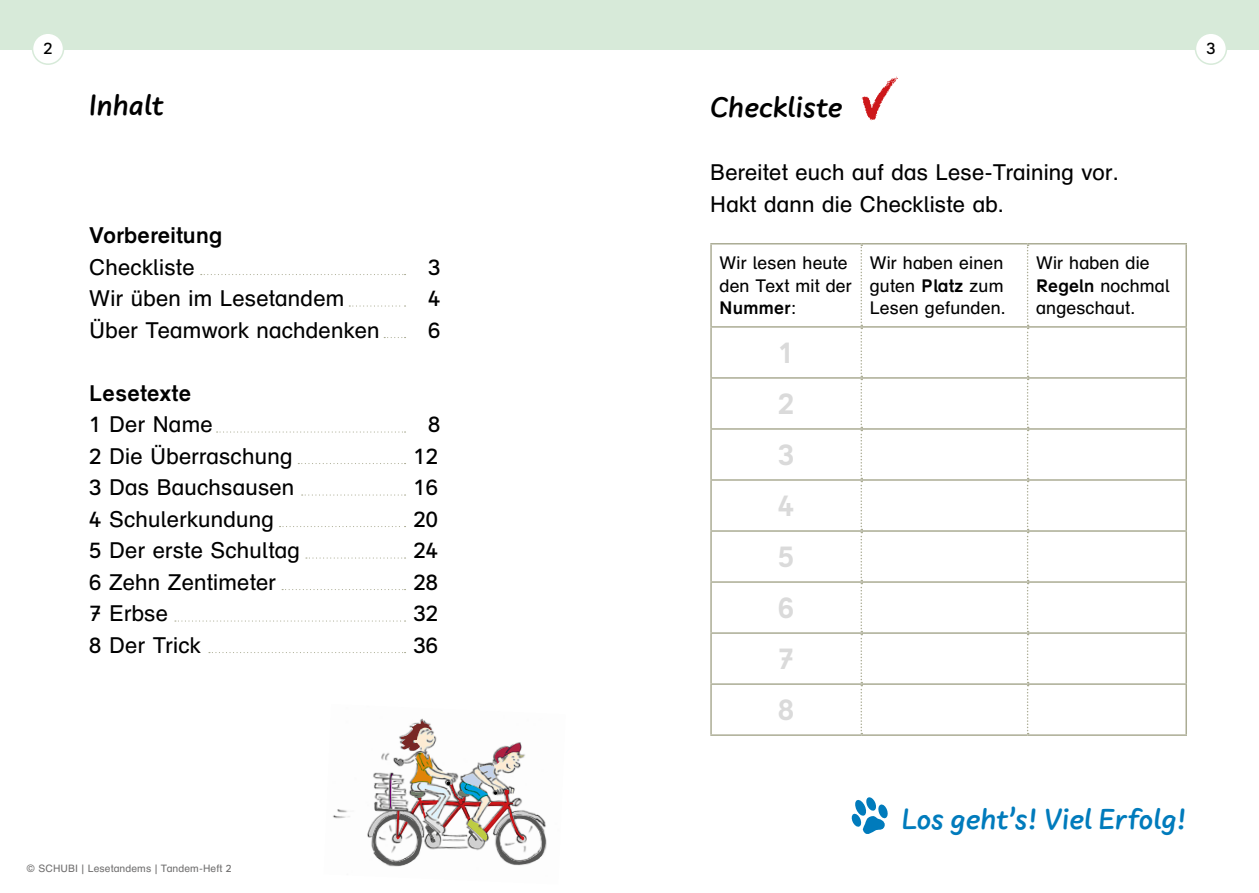
<style>
.page{position:relative;width:1259px;height:893px;background:#fff}
.page>*{position:absolute;margin:0;border:0;box-sizing:border-box;transform-origin:0 0}
.t1{font:700 30px "bs Jannis Hand 1";color:#007bbc}
.t2{font:700 30px "bs Jannis Hand 1";color:#000}
.t3{font:700 30px/51px "bs Druckschrift Gru 1";color:#dadada;text-align:justify}
.t4{font:22.5px/31.5px "bs Druckschrift Gru 1";color:#000}
.t5{font:700 22.5px "bs Druckschrift Gru 1";color:#000}
.t6{font:18px/22.5px "bs Druckschrift Gru 1";color:#000}
.t7{font:16.5px "bs Druckschrift Gru 1";color:#000}
.t8{font:10.5px "bs Druckschrift Gru 1";color:#706f6f}
.s1{font-weight:700}
</style>
<div class="page">
<div style="left:0;top:0;width:1259px;height:49px;background:#d7ead9"></div>
<div style="left:1195px;top:33px;width:31px;height:31px;background:#fff;border-radius:50%"></div>
<div style="left:1194px;top:32px;width:33px;height:33px;border:2px solid #d7ead9;border-radius:50%"></div>
<div style="left:33px;top:33px;width:31px;height:31px;background:#fff;border-radius:50%"></div>
<div style="left:32px;top:32px;width:32px;height:33px;border:2px solid #d7ead9;border-radius:50%"></div>
<hr style="left:710px;top:243px;width:151px;height:2px;background:#abac94">
<hr style="left:710px;top:245px;width:2px;height:81px;background:#abac94">
<hr style="left:861px;top:243px;width:166px;height:2px;background:#abac94">
<hr style="left:1027px;top:243px;width:160px;height:2px;background:#abac94">
<hr style="left:1185px;top:245px;width:2px;height:81px;background:#abac94">
<hr style="left:710px;top:326px;width:151px;height:2px;background:#abac94">
<hr style="left:710px;top:328px;width:2px;height:49px;background:#abac94">
<hr style="left:861px;top:326px;width:166px;height:2px;background:#abac94">
<hr style="left:1027px;top:326px;width:160px;height:2px;background:#abac94">
<hr style="left:1185px;top:328px;width:2px;height:49px;background:#abac94">
<hr style="left:710px;top:377px;width:151px;height:2px;background:#abac94">
<hr style="left:710px;top:379px;width:2px;height:49px;background:#abac94">
<hr style="left:861px;top:377px;width:166px;height:2px;background:#abac94">
<hr style="left:1027px;top:377px;width:160px;height:2px;background:#abac94">
<hr style="left:1185px;top:379px;width:2px;height:49px;background:#abac94">
<hr style="left:710px;top:428px;width:151px;height:2px;background:#abac94">
<hr style="left:710px;top:430px;width:2px;height:49px;background:#abac94">
<hr style="left:861px;top:428px;width:166px;height:2px;background:#abac94">
<hr style="left:1027px;top:428px;width:160px;height:2px;background:#abac94">
<hr style="left:1185px;top:430px;width:2px;height:49px;background:#abac94">
<hr style="left:710px;top:479px;width:151px;height:2px;background:#abac94">
<hr style="left:710px;top:481px;width:2px;height:49px;background:#abac94">
<hr style="left:861px;top:479px;width:166px;height:2px;background:#abac94">
<hr style="left:1027px;top:479px;width:160px;height:2px;background:#abac94">
<hr style="left:1185px;top:481px;width:2px;height:49px;background:#abac94">
<hr style="left:710px;top:530px;width:151px;height:2px;background:#abac94">
<hr style="left:710px;top:532px;width:2px;height:49px;background:#abac94">
<hr style="left:861px;top:530px;width:166px;height:2px;background:#abac94">
<hr style="left:1027px;top:530px;width:160px;height:2px;background:#abac94">
<hr style="left:1185px;top:532px;width:2px;height:49px;background:#abac94">
<hr style="left:710px;top:581px;width:151px;height:2px;background:#abac94">
<hr style="left:710px;top:583px;width:2px;height:49px;background:#abac94">
<hr style="left:861px;top:581px;width:166px;height:2px;background:#abac94">
<hr style="left:1027px;top:581px;width:160px;height:2px;background:#abac94">
<hr style="left:1185px;top:583px;width:2px;height:49px;background:#abac94">
<hr style="left:710px;top:632px;width:151px;height:2px;background:#abac94">
<hr style="left:710px;top:634px;width:2px;height:49px;background:#abac94">
<hr style="left:861px;top:632px;width:166px;height:2px;background:#abac94">
<hr style="left:1027px;top:632px;width:160px;height:2px;background:#abac94">
<hr style="left:1185px;top:634px;width:2px;height:49px;background:#abac94">
<hr style="left:710px;top:683px;width:151px;height:2px;background:#abac94">
<hr style="left:710px;top:685px;width:2px;height:49px;background:#abac94">
<hr style="left:861px;top:683px;width:166px;height:2px;background:#abac94">
<hr style="left:1027px;top:683px;width:160px;height:2px;background:#abac94">
<hr style="left:1185px;top:685px;width:2px;height:49px;background:#abac94">
<hr style="left:710px;top:734px;width:151px;height:2px;background:#abac94">
<hr style="left:861px;top:734px;width:166px;height:2px;background:#abac94">
<hr style="left:1027px;top:734px;width:160px;height:2px;background:#abac94">
<svg style="left:860px;top:245px;width:2px;height:489px"></svg>
<svg style="left:1027px;top:245px;width:1px;height:489px"></svg>
<svg style="left:851px;top:797px;width:36px;height:37px"></svg>
<img style="left:861px;top:76px;width:37px;height:45px">
<img style="left:332px;top:718px;width:215px;height:149px">
<svg style="left:201px;top:274px;width:204px;height:1px"></svg>
<svg style="left:349px;top:305px;width:56px;height:2px"></svg>
<svg style="left:384px;top:337px;width:21px;height:1px"></svg>
<svg style="left:217px;top:431px;width:188px;height:2px"></svg>
<svg style="left:298px;top:463px;width:107px;height:1px"></svg>
<svg style="left:302px;top:494px;width:103px;height:2px"></svg>
<svg style="left:279px;top:526px;width:126px;height:1px"></svg>
<svg style="left:306px;top:557px;width:99px;height:2px"></svg>
<svg style="left:282px;top:589px;width:123px;height:1px"></svg>
<svg style="left:175px;top:620px;width:230px;height:2px"></svg>
<svg style="left:209px;top:652px;width:196px;height:1px"></svg>
<p class="t7" style="left:43px;top:39px;width:11px">2</p>
<p class="t7" style="left:1206px;top:39px;width:11px">3</p>
<h1 class="t2" style="left:89px;top:85px;width:76px">Inhalt</h1>
<h1 class="t2" style="left:710px;top:87px;width:134px">Checkliste</h1>
<p class="t5" style="left:89px;top:222px;width:134px">Vorbereitung</p>
<p class="t4" style="left:89px;top:251px;width:107px">Checkliste</p>
<p class="t4" style="left:428px;top:251px;width:14px">3</p>
<p class="t4" style="left:89px;top:283px;width:257px">Wir üben im Lesetandem</p>
<p class="t4" style="left:428px;top:283px;width:14px">4</p>
<p class="t4" style="left:89px;top:314px;width:292px">Über Teamwork nachdenken</p>
<p class="t4" style="left:428px;top:314px;width:14px">6</p>
<p class="t5" style="left:89px;top:379px;width:104px">Lesetexte</p>
<p class="t4" style="left:89px;top:409px;width:125px">1 Der Name</p>
<p class="t4" style="left:428px;top:409px;width:14px">8</p>
<p class="t4" style="left:89px;top:440px;width:205px">2 Die Überraschung</p>
<p class="t4" style="left:413px;top:440px;width:26px">12</p>
<p class="t4" style="left:89px;top:472px;width:207px">3 Das Bauchsausen</p>
<p class="t4" style="left:413px;top:472px;width:26px">16</p>
<p class="t4" style="left:89px;top:503px;width:186px">4 Schulerkundung</p>
<p class="t4" style="left:413px;top:503px;width:26px">20</p>
<p class="t4" style="left:89px;top:535px;width:212px">5 Der erste Schultag</p>
<p class="t4" style="left:413px;top:535px;width:26px">24</p>
<p class="t4" style="left:89px;top:566px;width:188px">6 Zehn Zentimeter</p>
<p class="t4" style="left:413px;top:566px;width:26px">28</p>
<p class="t4" style="left:89px;top:598px;width:80px">7 Erbse</p>
<p class="t4" style="left:413px;top:598px;width:26px">32</p>
<p class="t4" style="left:89px;top:629px;width:113px">8 Der Trick</p>
<p class="t4" style="left:413px;top:629px;width:26px">36</p>
<p class="t8" style="left:27px;top:862px;width:207px">© SCHUBI | Lesetandems | Tandem-Heft 2</p>
<p class="t4" style="left:710px;top:157px;width:410px">Bereitet euch auf das Lese-Training vor.<br>Hakt dann die Checkliste ab.</p>
<p class="t6" style="left:719px;top:252px;width:134px">Wir lesen heute den Text mit der<br><span class="s1">Nummer</span>:</p>
<p class="t6" style="left:870px;top:252px;width:137px">Wir haben einen guten <span class="s1">Platz</span> zum<br>Lesen gefunden.</p>
<p class="t6" style="left:1036px;top:252px;width:135px">Wir haben die<br><span class="s1">Regeln</span> nochmal angeschaut.</p>
<h1 class="t3" style="left:777px;top:327px;width:18px">1<br>2<br>3<br>4<br>5<br>6<br>7<br>8</h1>
<h1 class="t1" style="left:901px;top:799px;width:287px">Los geht’s! Viel Erfolg!</h1>
</div>
